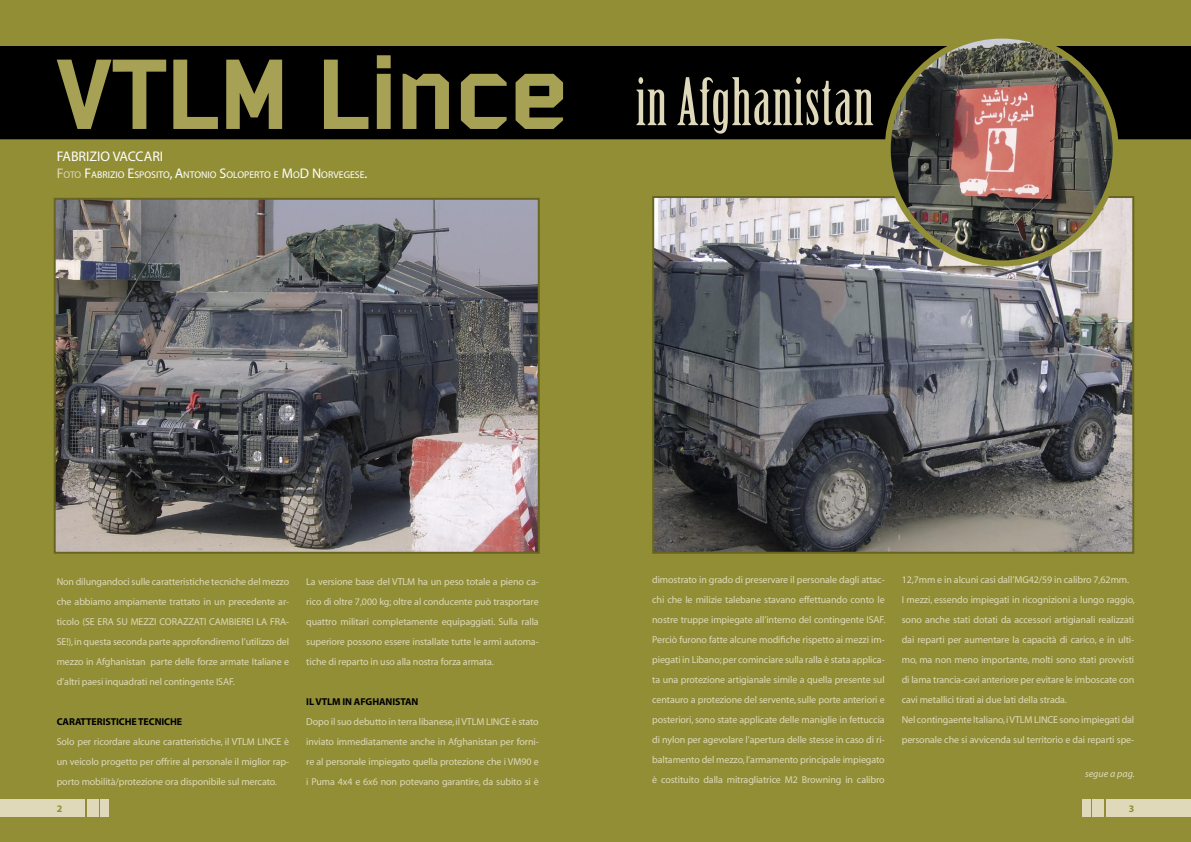
<style>
.page{position:relative;width:1191px;height:842px;background:#918e36}
.page>*{position:absolute;margin:0;border:0;box-sizing:border-box;transform-origin:0 0}
.t1{font:64px "Birch Std";letter-spacing:.02em;color:#dfd9b9}
.t2{font:14px "Myriad";color:#fff}
.t3{font:10px/20px "Myriad";letter-spacing:-.01em;color:#dfd9b9;text-align:justify}
.t4{font:700 10px "Myriad";letter-spacing:-.01em;color:#000}
.t5{font:italic 10px "Myriad";color:#dfd9b9}
.t6{font:700 10px "Myriad";color:#918e36}
.t7{font:9.8px "Myriad";color:#fff}
.s1{font-size:14px;color:#dfd9b9}
.s2{color:#dfd9b9}
.s3{font-size:14px}
</style>
<div class="page">
<div style="left:0;top:46px;width:1191px;height:93px;background:#000"></div>
<div style="left:0;top:799px;width:85px;height:17px;background:#dfd9b9"></div>
<div style="left:87px;top:799px;width:12px;height:17px;background:#dfd9b9"></div>
<div style="left:100px;top:799px;width:8px;height:17px;background:#dfd9b9"></div>
<div style="left:1106px;top:799px;width:85px;height:17px;background:#dfd9b9"></div>
<div style="left:1092px;top:799px;width:12px;height:17px;background:#dfd9b9"></div>
<div style="left:1082px;top:799px;width:8px;height:17px;background:#dfd9b9"></div>
<img style="left:57px;top:201px;width:480px;height:350px">
<div style="left:54px;top:198px;width:486px;height:356px;border:2px solid #686521"></div>
<img style="left:655px;top:199px;width:476px;height:352px">
<div style="left:652px;top:196px;width:482px;height:358px;border:2px solid #686521"></div>
<img style="left:887px;top:36px;width:228px;height:227px;border-radius:50%">
<div style="left:884px;top:33px;width:234px;height:233px;border:6px solid #918e36;border-radius:50%"></div>
<svg style="left:57px;top:55px;width:506px;height:74px;background:#403e21"></svg>
<p class="t2" style="left:57px;top:149px;width:108px">FABRIZIO VACCARI</p>
<p class="t7" style="left:57px;top:169px;width:312px"><span class="s1">F</span><span class="s2">OTO</span> <span class="s3">F</span>ABRIZIO <span class="s3">E</span>SPOSITO<span class="s3">, A</span>NTONIO <span class="s3">S</span>OLOPERTO E <span class="s3">M</span>O<span class="s3">D N</span>ORVEGESE<span class="s3">.</span></p>
<p class="t1" style="left:636px;top:66px;width:239px">in Afghanistan</p>
<p class="t3" style="left:57px;top:572px;width:234px">Non dilungandoci sulle caratteristiche tecniche del mezzo che abbiamo ampiamente trattato in un precedente ar&shy;ticolo (SE ERA SU MEZZI CORAZZATI CAMBIEREI LA FRA-SE!), in questa seconda parte approfondiremo l’utilizzo del mezzo in Afghanistan parte delle forze armate Italiane e d’altri paesi inquadrati nel contingente ISAF.</p>
<p class="t4" style="left:57px;top:716px;width:127px">CARATTERISTICHE TECNICHE</p>
<p class="t3" style="left:57px;top:732px;width:234px">Solo per ricordare alcune caratteristiche, il VTLM LINCE è un veicolo progetto per offrire al personale il miglior rap&shy;porto mobilità/protezione ora disponibile sul mercato.</p>
<p class="t3" style="left:306px;top:572px;width:234px">La versione base del VTLM ha un peso totale a pieno ca&shy;rico di oltre 7,000 kg; oltre al conducente può trasportare quattro militari completamente equipaggiati. Sulla ralla superiore possono essere installate tutte le armi automa&shy;tiche di reparto in uso alla nostra forza armata.</p>
<p class="t4" style="left:306px;top:696px;width:114px">IL VTLM IN AFGHANISTAN</p>
<p class="t3" style="left:306px;top:712px;width:234px">Dopo il suo debutto in terra libanese, il VTLM LINCE è stato inviato immediatamente anche in Afghanistan per forni&shy;re al personale impiegato quella protezione che i VM90 e i Puma 4x4 e 6x6 non potevano garantire, da subito si è</p>
<p class="t3" style="left:652px;top:570px;width:235px">dimostrato in grado di preservare il personale dagli attac&shy;chi che le milizie talebane stavano effettuando conto le nostre truppe impiegate all’interno del contingente ISAF.<br>Perciò furono fatte alcune modifiche rispetto ai mezzi im&shy;piegati in Libano; per cominciare sulla ralla è stata applica&shy;ta una protezione artigianale simile a quella presente sul centauro a protezione del servente, sulle porte anteriori e posteriori, sono state applicate delle maniglie in fettuccia di nylon per agevolare l’apertura delle stesse in caso di ri&shy;baltamento del mezzo, l’armamento principale impiegato è costituito dalla mitragliatrice M2 Browning in calibro</p>
<p class="t3" style="left:901px;top:570px;width:229px">12,7mm e in alcuni casi dall’MG42/59 in calibro 7,62mm.</p>
<p class="t3" style="left:901px;top:590px;width:235px">I mezzi, essendo impiegati in ricognizioni a lungo raggio, sono anche stati dotati da accessori artigianali realizzati dai reparti per aumentare la capacità di carico, e in ulti&shy;mo, ma non meno importante, molti sono stati provvisti di lama trancia-cavi anteriore per evitare le imboscate con cavi metallici tirati ai due lati della strada.</p>
<p class="t3" style="left:901px;top:710px;width:234px">Nel contingaente Italiano, i VTLM LINCE sono impiegati dal personale che si avvicenda sul territorio e dai reparti spe-</p>
<p class="t5" style="left:1085px;top:769px;width:51px">segue a pag.</p>
<p class="t6" style="left:57px;top:803px;width:7px">2</p>
<p class="t6" style="left:1128px;top:803px;width:7px">3</p>
</div>
